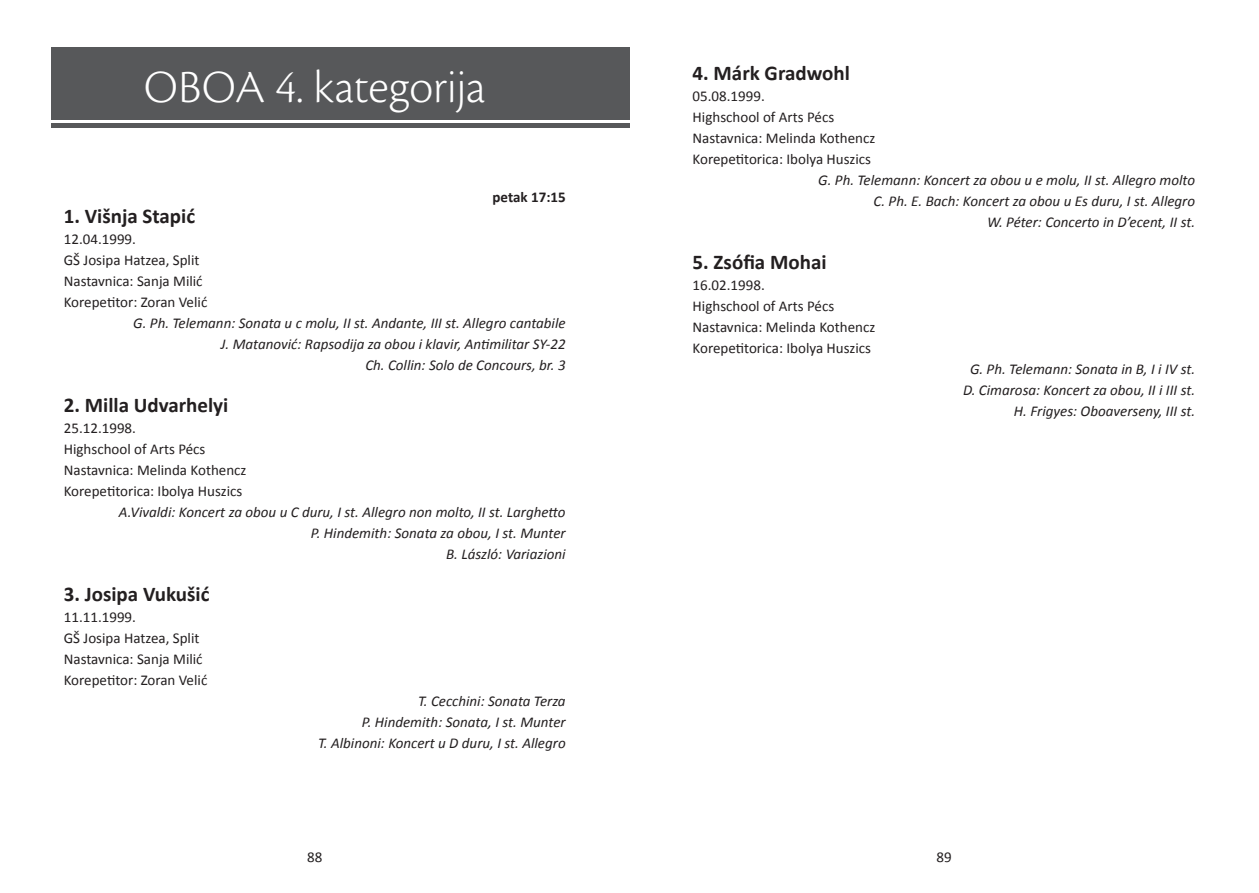
<style>
.page{position:relative;width:1259px;height:893px;background:#fff}
.page>*{position:absolute;margin:0;border:0;box-sizing:border-box;transform-origin:0 0}
.t1{font:300 48px "Cronos Pro";color:#fff}
.t2{font:700 21px "Calibri";color:#231f20}
.t3{font:italic 15px/21px "Calibri";color:#231f20;text-align:right}
.t4{font:15px/21px "Calibri";color:#231f20}
.t5{font:700 15px "Calibri";color:#231f20}
</style>
<div class="page">
<div style="left:51px;top:47px;width:578px;height:73px;background:#57585a"></div>
<div style="left:51px;top:123px;width:578px;height:5px;background:#57585a"></div>
<h1 class="t1" style="left:144px;top:59px;width:343px">OBOA 4. kategorija</h1>
<p class="t5" style="left:492px;top:187px;width:75px">petak 17:15</p>
<h2 class="t2" style="left:64px;top:203px;width:133px">1. Višnja Stapić</h2>
<p class="t4" style="left:64px;top:229px;width:145px">12.04.1999.<br>GŠ Josipa Hatzea, Split<br>Nastavnica: Sanja M ilić<br>Korepetitor: Zoran Velić</p>
<p class="t3" style="left:133px;top:312px;width:434px">G. Ph. Telemann: Sonata u c molu, II st. Andante, III st. Allegro cantabile<br>J. Matanović: Rapsodija za obou i klavir, Antimilitar SY-22<br>Ch. Collin: Solo de Concours, br. 3</p>
<h2 class="t2" style="left:64px;top:392px;width:166px">2. Milla Udvarhelyi</h2>
<p class="t4" style="left:64px;top:418px;width:184px">25.12.1998.<br>Highschool of Arts Pécs<br>Nastavnica: Melinda Kothencz<br>Korepetitorica: Ibolya Huszics</p>
<p class="t3" style="left:119px;top:501px;width:448px">A.Vivaldi: Koncert za obou u C duru, I st. Allegro non molto, II st. Larghetto<br>P. Hindemith: Sonata za obou, I st. Munter<br>B. László: Variazioni</p>
<h2 class="t2" style="left:64px;top:581px;width:147px">3. Josipa Vukušić</h2>
<p class="t4" style="left:64px;top:607px;width:145px">11.11.1999.<br>GŠ Josipa Hatzea, Split<br>Nastavnica: Sanja M ilić<br>Korepetitor: Zoran Velić</p>
<p class="t3" style="left:318px;top:690px;width:249px">T. Cecchini: Sonata Terza<br>P. Hindemith: Sonata, I st. Munter<br>T. Albinoni: Koncert u D duru, I st. Allegro</p>
<h2 class="t2" style="left:692px;top:59px;width:159px">4. Márk Gradwohl</h2>
<p class="t4" style="left:692px;top:85px;width:184px">05.08.1999.<br>Highschool of Arts Pécs<br>Nastavnica: Melinda Kothencz<br>Korepetitorica: Ibolya Huszics</p>
<p class="t3" style="left:818px;top:168px;width:378px">G. Ph. Telemann: Koncert za obou u e molu, II st. Allegro molto<br>C. Ph. E. Bach: Koncert za obou u Es duru, I st. Allegro<br>W. Péter: Concerto in D’ecent, II st.</p>
<h2 class="t2" style="left:692px;top:248px;width:135px">5. Zsófia Mohai</h2>
<p class="t4" style="left:692px;top:274px;width:184px">16.02.1998.<br>Highschool of Arts Pécs<br>Nastavnica: Melinda Kothencz<br>Korepetitorica: Ibolya Huszics</p>
<p class="t3" style="left:963px;top:357px;width:234px">G. Ph. Telemann: Sonata in B, I i IV st.<br>D. Cimarosa: Koncert za obou, II i III st.<br>H. Frigyes: Oboaverseny, III st.</p>
<p class="t4" style="left:307px;top:846px;width:17px">88</p>
<p class="t4" style="left:936px;top:846px;width:17px">89</p>
</div>
